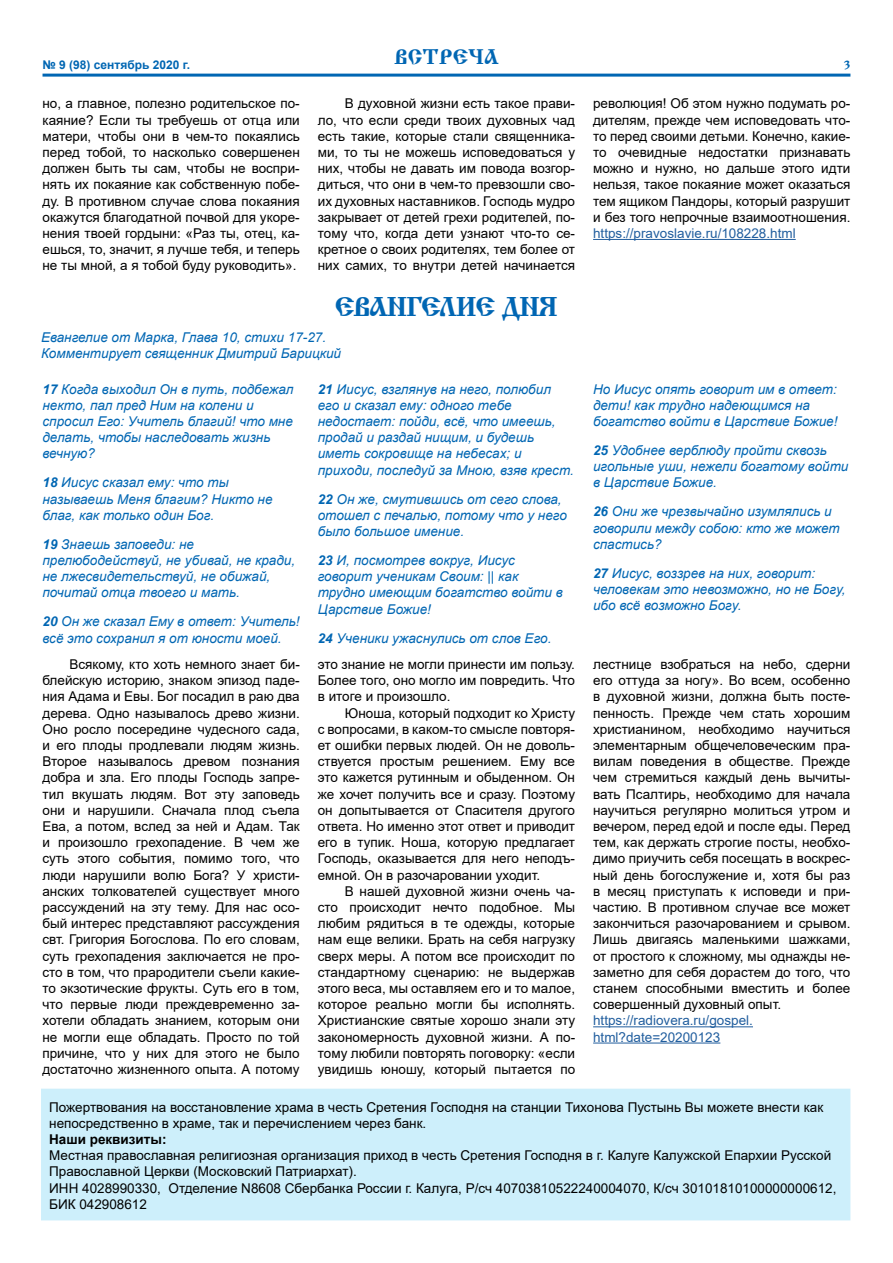
<style>
.page{position:relative;width:893px;height:1263px;background:#fff}
.page>*{position:absolute;margin:0;border:0;box-sizing:border-box;transform-origin:0 0}
.t1{font:27px "Izhitsa";letter-spacing:-.05em;color:#0066b3}
.t2{font:21px "Izhitsa";color:#0066b3}
.t3{font:13.5px/16.2px "Arial";color:#000;text-align:justify}
.t4{font:italic 13.5px/16.2px "Arial";color:#0066b3}
.t5{font:13.5px/16.2px "Arial";color:#215e9e}
.t6{font:700 13.5px "Arial";color:#000}
.t7{font:700 12px "Arial";color:#0066b3}
.t8{font:12px "Izhitsa";color:#0066b3}
.s1{font-weight:700}
</style>
<div class="page">
<hr style="left:43px;top:74px;width:807px;height:3px;background:#0066b3">
<div style="left:41px;top:1089px;width:809px;height:131px;background:#cdeffb"></div>
<hr style="left:593px;top:1026px;width:160px;height:1px;background:#215e9e">
<hr style="left:593px;top:1042px;width:127px;height:1px;background:#215e9e">
<hr style="left:593px;top:239px;width:203px;height:1px;background:#215e9e">
<p class="t7" style="left:43px;top:57px;width:149px">№ 9 (98) сентябрь 2020 г.</p>
<h2 class="t2" style="left:394px;top:45px;width:106px">ВСТРЕЧА</h2>
<p class="t8" style="left:844px;top:58px;width:8px">3</p>
<p class="t3" style="left:42px;top:95px;width:259px">но, а главное, полезно родительское по&shy;каяние? Если ты требуешь от отца или матери, чтобы они в чем-то покаялись перед тобой, то насколько совершенен должен быть ты сам, чтобы не воспри&shy;нять их покаяние как собственную побе&shy;ду. В противном случае слова покаяния окажутся благодатной почвой для укоре&shy;нения твоей гордыни: «Раз ты, отец, ка&shy;ешься, то, значит, я лучше тебя, и теперь не ты мной, а я тобой буду руководить».</p>
<p class="t3" style="left:318px;top:95px;width:259px;text-indent:27px">В духовной жизни есть такое прави&shy;ло, что если среди твоих духовных чад есть такие, которые стали священника&shy;ми, то ты не можешь исповедоваться у них, чтобы не давать им повода возгор&shy;диться, что они в чем-то превзошли сво&shy;их духовных наставников. Господь мудро закрывает от детей грехи родителей, по&shy;тому что, когда дети узнают что-то се&shy;кретное о своих родителях, тем более от них самих, то внутри детей начинается</p>
<p class="t3" style="left:593px;top:95px;width:259px">революция! Об этом нужно подумать ро&shy;дителям, прежде чем исповедовать что&shy;то перед своими детьми. Конечно, какие&shy;то очевидные недостатки признавать можно и нужно, но дальше этого идти нельзя, такое покаяние может оказаться тем ящиком Пандоры, который разрушит и без того непрочные взаимоотношения.</p>
<p class="t5" style="left:593px;top:225px;width:204px">https://pravoslavie.ru/108228.html</p>
<h1 class="t1" style="left:335px;top:292px;width:225px">ЕВАНГЕЛИЕ ДНЯ</h1>
<p class="t4" style="left:41px;top:329px;width:302px">Евангелие от Марка, Глава 10, стихи 17-27.<br>Комментирует священник Дмитрий Барицкий</p>
<p class="t4" style="left:43px;top:381px;width:252px"><span class="s1">17</span> Когда выходил Он в путь, подбежал некто, пал пред Ним на колени и спросил Его: Учитель благий! что мне делать, чтобы наследовать жизнь вечную?</p>
<p class="t4" style="left:43px;top:475px;width:231px"><span class="s1">18</span> Иисус сказал ему: что ты называешь Меня благим? Никто не благ, как только один Бог.</p>
<p class="t4" style="left:43px;top:536px;width:254px"><span class="s1">19</span> Знаешь заповеди: не прелюбодействуй, не убивай, не кради, не лжесвидетельствуй, не обижай, почитай отца твоего и мать.</p>
<p class="t4" style="left:43px;top:614px;width:259px"><span class="s1">20</span> Он же сказал Ему в ответ: Учитель! всё это сохранил я от юности моей.</p>
<p class="t4" style="left:318px;top:381px;width:258px"><span class="s1">21</span> Иисус, взглянув на него, полюбил его и сказал ему: одного тебе недостает: пойди, всё, что имеешь, продай и раздай нищим, и будешь иметь сокровище на небесах; и приходи, последуй за Мною, взяв крест.</p>
<p class="t4" style="left:318px;top:491px;width:251px"><span class="s1">22</span> Он же, смутившись от сего слова, отошел с печалью, потому что у него было большое имение.</p>
<p class="t4" style="left:318px;top:552px;width:247px"><span class="s1">23</span> И, посмотрев вокруг, Иисус говорит ученикам Своим: || как трудно имеющим богатство войти в<br>Царствие Божие!</p>
<p class="t4" style="left:318px;top:630px;width:235px"><span class="s1">24</span> Ученики ужаснулись от слов Его.</p>
<p class="t3" style="left:42px;top:656px;width:259px;text-indent:27px">Всякому, кто хоть немного знает би&shy;блейскую историю, знаком эпизод паде&shy;ния Адама и Евы. Бог посадил в раю два дерева. Одно называлось древо жизни.<br>Оно росло посередине чудесного сада, и его плоды продлевали людям жизнь.<br>Второе называлось древом познания добра и зла. Его плоды Господь запре&shy;тил вкушать людям. Вот эту заповедь они и нарушили. Сначала плод съела Ева, а потом, вслед за ней и Адам. Так и произошло грехопадение. В чем же суть этого события, помимо того, что люди нарушили волю Бога? У христи&shy;анских толкователей существует много рассуждений на эту тему. Для нас осо&shy;бый интерес представляют рассуждения свт. Григория Богослова. По его словам, суть грехопадения заключается не про&shy;сто в том, что прародители съели какие&shy;то экзотические фрукты. Суть его в том, что первые люди преждевременно за&shy;хотели обладать знанием, которым они не могли еще обладать. Просто по той причине, что у них для этого не было достаточно жизненного опыта. А потому</p>
<p class="t3" style="left:318px;top:656px;width:259px">это знание не могли принести им пользу.<br>Более того, оно могло им повредить. Что в итоге и произошло.</p>
<p class="t3" style="left:318px;top:705px;width:259px;text-indent:27px">Юноша, который подходит ко Христу с вопросами, в каком-то смысле повторя&shy;ет ошибки первых людей. Он не доволь&shy;ствуется простым решением. Ему все это кажется рутинным и обыденном. Он же хочет получить все и сразу. Поэтому он допытывается от Спасителя другого ответа. Но именно этот ответ и приводит его в тупик. Ноша, которую предлагает Господь, оказывается для него неподъ&shy;емной. Он в разочаровании уходит.</p>
<p class="t3" style="left:318px;top:883px;width:259px;text-indent:27px">В нашей духовной жизни очень ча&shy;сто происходит нечто подобное. Мы любим рядиться в те одежды, которые нам еще велики. Брать на себя нагрузку сверх меры. А потом все происходит по стандартному сценарию: не выдержав этого веса, мы оставляем его и то малое, которое реально могли бы исполнять.<br>Христианские святые хорошо знали эту закономерность духовной жизни. А по&shy;тому любили повторять поговорку: «если увидишь юношу, который пытается по</p>
<p class="t4" style="left:593px;top:381px;width:246px">Но Иисус опять говорит им в ответ: дети! как трудно надеющимся на богатство войти в Царствие Божие!</p>
<p class="t4" style="left:593px;top:442px;width:257px"><span class="s1">25</span> Удобнее верблюду пройти сквозь игольные уши, нежели богатому войти в Царствие Божие.</p>
<p class="t4" style="left:593px;top:504px;width:248px"><span class="s1">26</span> Они же чрезвычайно изумлялись и говорили между собою: кто же может спастись?</p>
<p class="t4" style="left:593px;top:565px;width:254px"><span class="s1">27</span> Иисус, воззрев на них, говорит: человекам это невозможно, но не Богу, ибо всё возможно Богу.</p>
<p class="t3" style="left:593px;top:656px;width:259px">лестнице взобраться на небо, сдерни его оттуда за ногу». Во всем, особенно в духовной жизни, должна быть посте&shy;пенность. Прежде чем стать хорошим христианином, необходимо научиться элементарным общечеловеческим пра&shy;вилам поведения в обществе. Прежде чем стремиться каждый день вычиты&shy;вать Псалтирь, необходимо для начала научиться регулярно молиться утром и вечером, перед едой и после еды. Перед тем, как держать строгие посты, необхо&shy;димо приучить себя посещать в воскрес&shy;ный день богослужение и, хотя бы раз в месяц приступать к исповеди и при&shy;частию. В противном случае все может закончиться разочарованием и срывом.<br>Лишь двигаясь маленькими шажками, от простого к сложному, мы однажды не&shy;заметно для себя дорастем до того, что станем способными вместить и более совершенный духовный опыт.</p>
<p class="t5" style="left:593px;top:1012px;width:161px">https://radiovera.ru/gospel. html?date=20200123</p>
<p class="t3" style="left:49px;top:1099px;width:776px">Пожертвования на восстановление храма в честь Сретения Господня на станции Тихонова Пустынь Вы можете внести как непосредственно в храме, так и перечислением через банк.</p>
<p class="t6" style="left:49px;top:1130px;width:119px">Наши реквизиты:</p>
<p class="t3" style="left:49px;top:1147px;width:789px;text-align:left">Местная православная религиозная организация приход в честь Сретения Господня в г. Калуге Калужской Епархии Русской Православной Церкви (Московский Патриархат).<br>ИНН 4028990330, Отделение N8608 Сбербанка России г. Калуга, Р/сч 40703810522240004070, К/сч 30101810100000000612, БИК 042908612</p>
</div>
